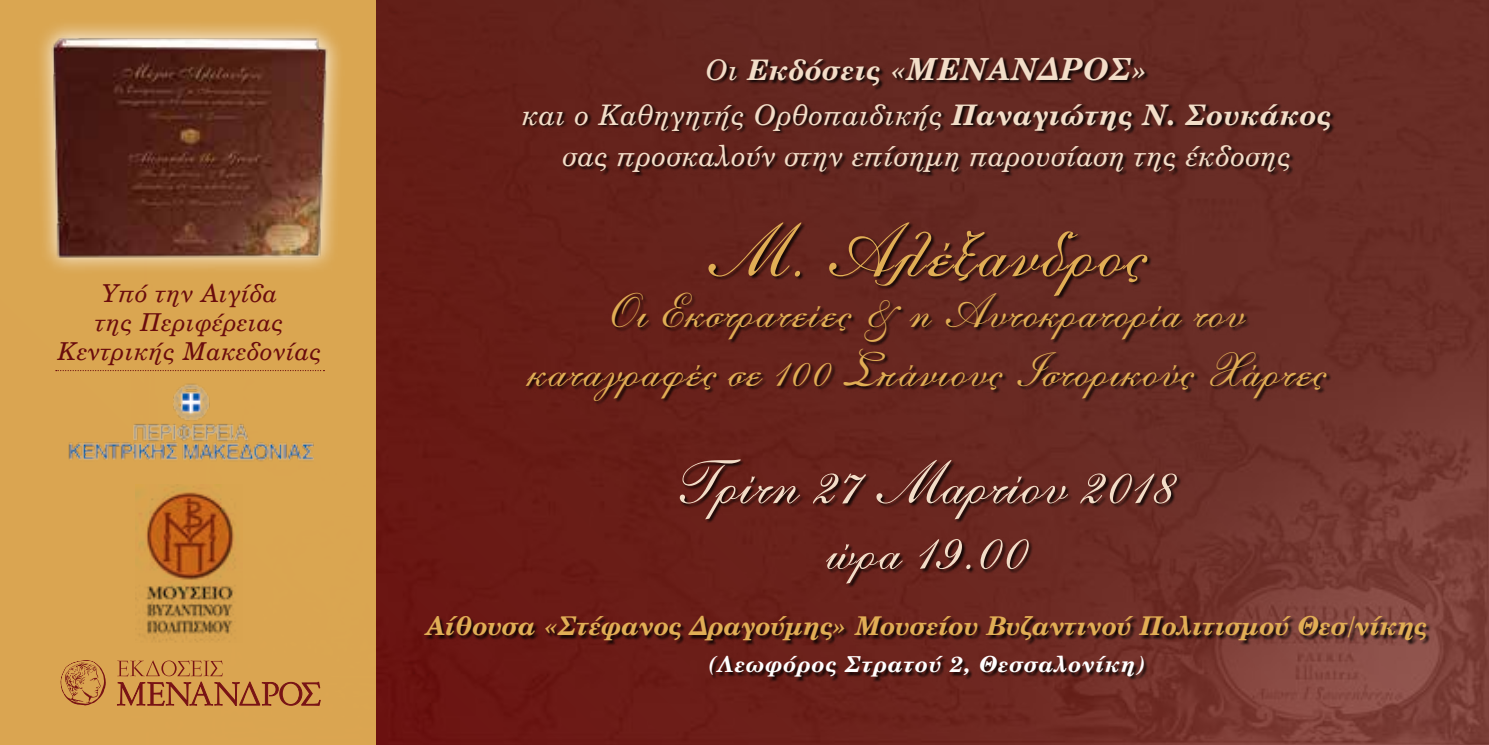
<style>
.page{position:relative;width:1489px;height:745px;background:#fff}
.page>*{position:absolute;margin:0;border:0;box-sizing:border-box;transform-origin:0 0}
.t1{font:76px "Shelley Andante Greek BT";letter-spacing:.03em;color:#e1ae55}
.t2{font:61.25px/65.5px "Shelley Andante Greek BT";letter-spacing:.01em;color:#f2ddc8;text-align:center}
.t3{font:47.75px/59px "Shelley Andante Greek BT";letter-spacing:.03em;color:#e1ae55;text-align:center}
.t4{font:28.5px/41.8px "UB Century Italic";letter-spacing:.03em;color:#f2ddc8;text-align:center}
.t5{font:italic 28.5px "UB Century Bold";letter-spacing:.03em;color:#f2ddc8}
.t6{font:italic 26px "UB Century Bold";letter-spacing:.01em;color:#e1ae55}
.t7{font:24.75px/29.2px "UB Century Italic";letter-spacing:.03em;color:#6a0c0d;text-align:center}
.t8{font:italic 22px "UB Century Bold";letter-spacing:.05em;color:#fff}
.s1{font-family:"UB Century Italic";font-style:normal}
.s2{font-size:30.5px}
.s3{font-family:"UB Century Bold";font-style:italic}
.s4{font-size:56.25px}
</style>
<div class="page">
<img style="left:376px;top:0;width:1112px;height:744px">
<div style="left:0;top:0;width:376px;height:744px;background:#daa651"></div>
<div style="left:424px;top:58px;width:1007px;height:623px;background:#000;opacity:.79"></div>
<svg style="left:117px;top:660px;width:204px;height:45px"></svg>
<svg style="left:60px;top:660px;width:46px;height:45px"></svg>
<img style="left:136px;top:484px;width:100px;height:158px">
<svg style="left:56px;top:370px;width:268px;height:1px"></svg>
<img style="left:68px;top:383px;width:246px;height:78px">
<div style="left:34px;top:18px;width:312px;height:258px;background:#fff;opacity:.77"></div>
<img style="left:42px;top:24px;width:290px;height:238px">
<p class="t7" style="left:58px;top:278px;width:265px">Υπό την Αιγίδα<br>της Περιφέρειας<br>Κεντρικής Μακεδονίας</p>
<p class="t5" style="left:706px;top:53px;width:444px"><span class="s1">Οι</span> Εκδόσεις «<span class="s2">ΜΈΝΑΝΔΡΟΣ</span>»</p>
<p class="t4" style="left:522px;top:94px;width:810px">και ο Καθηγητής Ορθοπαιδικής <span class="s3">Παναγιώτης Ν. Σουκάκος </span>σας προσκαλούν στην επίσημη παρουσίαση της έκδοσης</p>
<h1 class="t1" style="left:707px;top:204px;width:440px">Μ. Αλέξανδρος</h1>
<h3 class="t3" style="left:528px;top:282px;width:799px">Οι Εκστρατείες &amp; η Αυτοκρατορία του καταγραφές σε 100 Σπάνιους Ιστορικούς Χάρτες</h3>
<h2 class="t2" style="left:677px;top:451px;width:500px">Τρίτη 27 Μαρτίου 2018 <span class="s4">ώρα</span> 19.00</h2>
<p class="t6" style="left:426px;top:609px;width:1002px">Αίθουσα «Στέφανος Δραγούμης» Μουσείου Βυζαντινού Πολιτισμού Θεσ/νίκης</p>
<p class="t8" style="left:708px;top:650px;width:439px">(Λεωφόρος Στρατού 2, Θεσσαλονίκη)</p>
</div>
